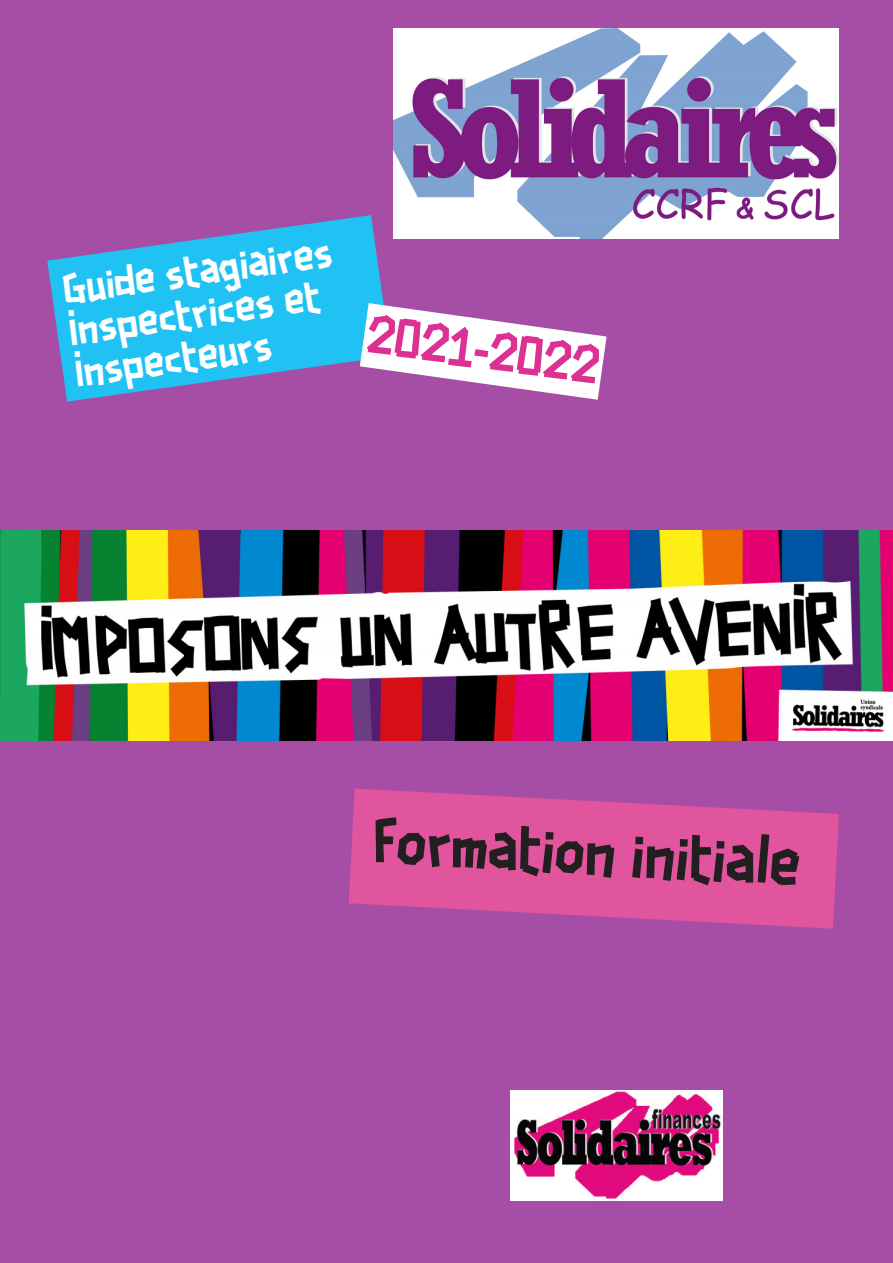
<style>
.page{position:relative;width:893px;height:1263px;background:#a64da6}
.page>*{position:absolute;margin:0;border:0;box-sizing:border-box;transform-origin:0 0}
.t1{font:54px "Scotchlidaires";color:#231f20}
.t2{font:45px "Scotchlidaires";color:#dc3192}
.t3{font:36px/42px "Scotchlidaires";color:#fff}
</style>
<div class="page">
<img style="left:394px;top:28px;width:445px;height:211px">
<svg style="left:47px;top:215px;width:337px;height:187px;fill:#1fc2f3"></svg>
<img style="left:0;top:531px;width:893px;height:210px">
<svg style="left:349px;top:788px;width:490px;height:141px;fill:#e0559d"></svg>
<svg style="left:360px;top:303px;width:247px;height:97px"></svg>
<img style="left:510px;top:1090px;width:212px;height:110px">
<p class="t3" style="left:61px;top:271px;width:273px;rotate:-8deg">Guide stagiaires</p>
<p class="t3" style="left:67px;top:312px;width:255px;rotate:-8deg">Inspectrices et<br>Inspecteurs</p>
<p class="t2" style="left:372px;top:304px;width:236px;rotate:8deg">2021-2022</p>
<p class="t1" style="left:375px;top:804px;width:429px;rotate:3deg">Formation initiale</p>
</div>
